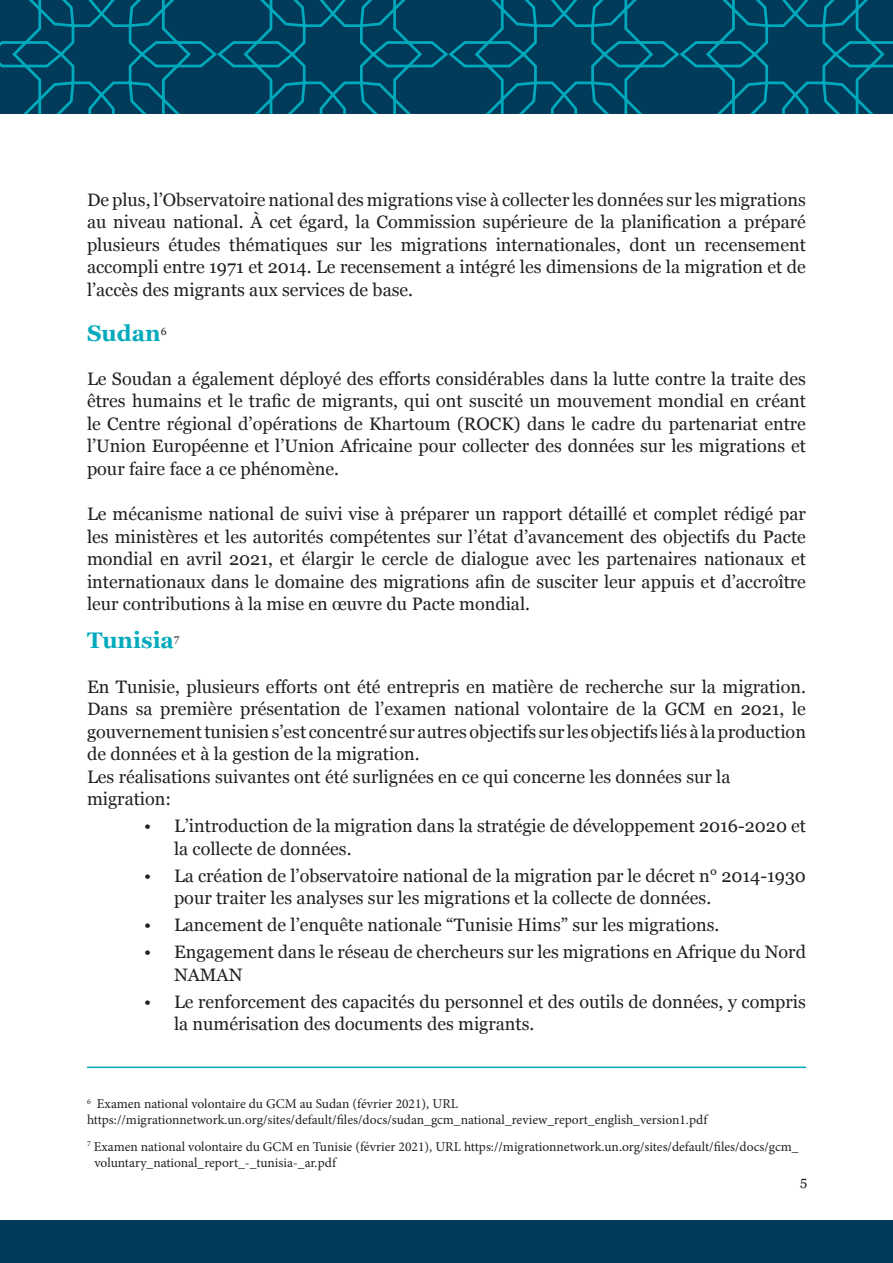
<style>
.page{position:relative;width:893px;height:1263px;background:#fff}
.page>*{position:absolute;margin:0;border:0;box-sizing:border-box;transform-origin:0 0}
.t1{font:700 22.5px "Georgia";color:#00aabc}
.t2{font:18px/22.5px "Georgia";color:#231f20}
.t3{font:13.5px/16.2px "Minion Pro";color:#231f20}
.t4{font:13.5px "Georgia";color:#231f20}
</style>
<div class="page">
<div style="left:0;top:1220px;width:893px;height:43px;background:#023b5a"></div>
<svg style="left:0;top:0;width:893px;height:114px;background:#014966"></svg>
<hr style="left:87px;top:1066px;width:719px;height:2px;background:#00aabc">
<p class="t2" style="left:87px;top:188px;width:720px;text-align:justify">De plus, l’Observatoire national des migrations vise à collecter les données sur les migrations au niveau national. À cet égard, la Commission supérieure de la planification a préparé plusieurs études thématiques sur les migrations internationales, dont un recensement accompli entre 1971 et 2014. Le recensement a intégré les dimensions de la migration et de l’accès des migrants aux services de base.</p>
<p class="t1" style="left:87px;top:316px;width:81px">Sudan<sup>6</sup></p>
<p class="t2" style="left:87px;top:367px;width:720px;text-align:justify">Le Soudan a également déployé des efforts considérables dans la lutte contre la traite des êtres humains et le trafic de migrants, qui ont suscité un mouvement mondial en créant le Centre régional d’opérations de Khartoum (ROCK) dans le cadre du partenariat entre l’Union Européenne et l’Union Africaine pour collecter des données sur les migrations et pour faire face a ce phénomène.</p>
<p class="t2" style="left:87px;top:502px;width:720px;text-align:justify">Le mécanisme national de suivi vise à préparer un rapport détaillé et complet rédigé par les ministères et les autorités compétentes sur l’état d’avancement des objectifs du Pacte mondial en avril 2021, et élargir le cercle de dialogue avec les partenaires nationaux et internationaux dans le domaine des migrations afin de susciter leur appuis et d’accroître leur contributions à la mise en œuvre du Pacte mondial.</p>
<p class="t1" style="left:87px;top:623px;width:94px">Tunisia<sup>7</sup></p>
<p class="t2" style="left:87px;top:674px;width:720px">En Tunisie, plusieurs efforts ont été entrepris en matière de recherche sur la migration.<br>Dans sa première présentation de l’examen national volontaire de la GCM en 2021, le gouvernement tunisien s’est concentré sur autres objectifs sur les objectifs liés à la production de données et à la gestion de la migration.<br>Les réalisations suivantes ont été surlignées en ce qui concerne les données sur la migration:</p>
<p class="t2" style="left:174px;top:814px;width:633px;text-indent:-30px">• L’introduction de la migration dans la stratégie de développement 2016-2020 et la collecte de données.</p>
<p class="t2" style="left:174px;top:863px;width:633px;text-indent:-30px">• La création de l’observatoire national de la migration par le décret n° 2014-1930 pour traiter les analyses sur les migrations et la collecte de données.</p>
<p class="t2" style="left:144px;top:913px;width:577px">• Lancement de l’enquête nationale “Tunisie Hims” sur les migrations.</p>
<p class="t2" style="left:174px;top:940px;width:633px;text-indent:-30px">• Engagement dans le réseau de chercheurs sur les migrations en Afrique du Nord<br>NAMAN</p>
<p class="t2" style="left:174px;top:989px;width:633px;text-indent:-30px">• Le renforcement des capacités du personnel et des outils de données, y compris la numérisation des documents des migrants.</p>
<p class="t3" style="left:87px;top:1096px;width:622px"><sup>6</sup> Examen national volontaire du GCM au Sudan (février 2021), URL https://migrationnetwork.un.org/sites/default/files/docs/sudan_gcm_national_review_report_english_version1.pdf</p>
<p class="t3" style="left:95px;top:1138px;width:706px;text-indent:-8px"><sup>7</sup> Examen national volontaire du GCM en Tunisie (février 2021), URL https://migrationnetwork.un.org/sites/default/files/docs/gcm_ voluntary_national_report_-_tunisia-_ar.pdf</p>
<p class="t4" style="left:800px;top:1172px;width:9px">5</p>
</div>
